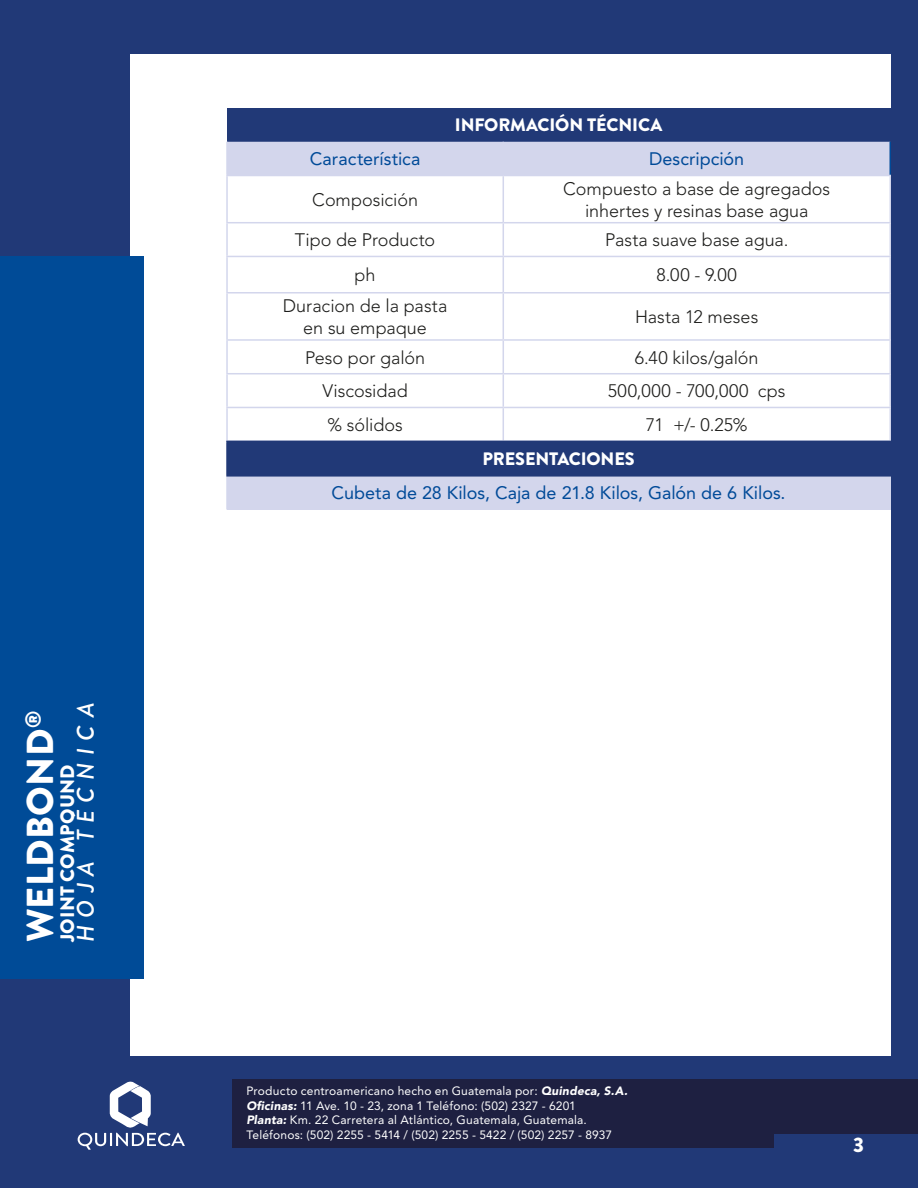
<style>
.page{position:relative;width:918px;height:1188px;background:#fff}
.page>*{position:absolute;margin:0;border:0;box-sizing:border-box;transform-origin:0 0}
.t1{font:900 37.5px "Brandon Grotesque";letter-spacing:.01em;color:#fff}
.t2{font:italic 500 24px "Brandon Grotesque";letter-spacing:.31em;color:#fff}
.t3{font:900 21px "Brandon Grotesque";color:#fff}
.t4{font:900 19.5px "Brandon Grotesque";letter-spacing:.01em;color:#fff}
.t5{font:300 18px/21.6px "Avenir LT Std";color:#1d1d1b;text-align:center}
.t6{font:18px "Avenir LT Std";color:#004a98}
.t7{font:900 18px "Brandon Grotesque";letter-spacing:-.01em;color:#fff}
.t8{font:300 18px "Avenir LT Std";letter-spacing:.04em;color:#1d1d1b}
.t9{font:12px/14.4px "Avenir LT Std";letter-spacing:.015em;color:#fff}
.s1{font-weight:900;font-style:italic}
</style>
<div class="page">
<div style="left:227px;top:108px;width:663px;height:34px;background:#213977"></div>
<div style="left:228px;top:142px;width:662px;height:33px;background:#d3d6ec"></div>
<hr style="left:503px;top:176px;width:1px;height:46px;background:#d3d6ec">
<hr style="left:890px;top:176px;width:1px;height:46px;background:#d3d6ec">
<hr style="left:503px;top:223px;width:1px;height:33px;background:#d3d6ec">
<hr style="left:890px;top:223px;width:1px;height:33px;background:#d3d6ec">
<hr style="left:503px;top:257px;width:1px;height:35px;background:#d3d6ec">
<hr style="left:890px;top:257px;width:1px;height:35px;background:#d3d6ec">
<hr style="left:503px;top:294px;width:1px;height:45px;background:#d3d6ec">
<hr style="left:890px;top:294px;width:1px;height:45px;background:#d3d6ec">
<hr style="left:503px;top:341px;width:1px;height:32px;background:#d3d6ec">
<hr style="left:890px;top:341px;width:1px;height:32px;background:#d3d6ec">
<hr style="left:503px;top:374px;width:1px;height:33px;background:#d3d6ec">
<hr style="left:890px;top:374px;width:1px;height:33px;background:#d3d6ec">
<hr style="left:503px;top:408px;width:1px;height:32px;background:#d3d6ec">
<hr style="left:890px;top:408px;width:1px;height:32px;background:#d3d6ec">
<hr style="left:226px;top:256px;width:277px;height:1px;background:#d3d6ec">
<hr style="left:503px;top:256px;width:388px;height:1px;background:#d3d6ec">
<hr style="left:226px;top:292px;width:277px;height:2px;background:#d3d6ec">
<hr style="left:503px;top:292px;width:388px;height:2px;background:#d3d6ec">
<hr style="left:226px;top:339px;width:277px;height:2px;background:#d3d6ec">
<hr style="left:503px;top:339px;width:388px;height:2px;background:#d3d6ec">
<hr style="left:226px;top:373px;width:277px;height:1px;background:#d3d6ec">
<hr style="left:503px;top:373px;width:388px;height:1px;background:#d3d6ec">
<hr style="left:226px;top:407px;width:277px;height:1px;background:#d3d6ec">
<hr style="left:503px;top:407px;width:388px;height:1px;background:#d3d6ec">
<hr style="left:226px;top:440px;width:277px;height:2px;background:#d3d6ec">
<hr style="left:503px;top:440px;width:388px;height:2px;background:#d3d6ec">
<hr style="left:226px;top:176px;width:2px;height:46px;background:#d3d6ec">
<hr style="left:226px;top:223px;width:2px;height:33px;background:#d3d6ec">
<hr style="left:226px;top:257px;width:2px;height:35px;background:#d3d6ec">
<hr style="left:226px;top:294px;width:2px;height:45px;background:#d3d6ec">
<hr style="left:226px;top:341px;width:2px;height:32px;background:#d3d6ec">
<hr style="left:226px;top:374px;width:2px;height:33px;background:#d3d6ec">
<hr style="left:226px;top:408px;width:2px;height:32px;background:#d3d6ec">
<hr style="left:226px;top:142px;width:2px;height:33px;background:#d3d6ec">
<hr style="left:226px;top:175px;width:277px;height:1px;background:#d3d6ec">
<hr style="left:503px;top:175px;width:388px;height:1px;background:#d3d6ec">
<hr style="left:226px;top:222px;width:277px;height:1px;background:#d3d6ec">
<hr style="left:503px;top:222px;width:388px;height:1px;background:#d3d6ec">
<hr style="left:890px;top:142px;width:1px;height:33px;background:#004a98">
<hr style="left:503px;top:142px;width:1px;height:33px;background:#d3d6ec">
<div style="left:227px;top:441px;width:663px;height:35px;background:#213977"></div>
<div style="left:227px;top:476px;width:663px;height:34px;background:#d3d6ec"></div>
<hr style="left:226px;top:477px;width:2px;height:33px;background:#d3d6ec">
<hr style="left:890px;top:477px;width:1px;height:33px;background:#d3d6ec">
<hr style="left:226px;top:441px;width:665px;height:1px;background:#213977">
<hr style="left:226px;top:442px;width:2px;height:33px;background:#213977">
<hr style="left:890px;top:442px;width:1px;height:33px;background:#213977">
<hr style="left:226px;top:475px;width:665px;height:2px;background:#213977">
<div style="left:0;top:0;width:130px;height:1188px;background:#213977"></div>
<div style="left:0;top:256px;width:143px;height:723px;background:#004b97"></div>
<div style="left:0;top:1056px;width:918px;height:132px;background:#213977"></div>
<div style="left:891px;top:8px;width:27px;height:1180px;background:#213977"></div>
<div style="left:0;top:0;width:918px;height:54px;background:#213977"></div>
<div style="left:233px;top:1079px;width:685px;height:68px;background:#1e2041"></div>
<div style="left:775px;top:1134px;width:143px;height:31px;background:#213977"></div>
<svg style="left:78px;top:1082px;width:107px;height:68px"></svg>
<h2 class="t2" style="left:69px;top:942px;width:242px;rotate:-90deg">HOJA TÉCNICA</h2>
<h1 class="t1" style="left:14px;top:942px;width:232px;rotate:-90deg">WELDBOND<sup>®</sup></h1>
<h3 class="t4" style="left:54px;top:942px;width:180px;rotate:-90deg">JOINT COMPOUND</h3>
<h3 class="t7" style="left:455px;top:112px;width:209px">INFORMACIÓN TÉCNICA</h3>
<h3 class="t6" style="left:310px;top:149px;width:112px">Característica</h3>
<h3 class="t6" style="left:649px;top:149px;width:97px">Descripción</h3>
<h3 class="t5" style="left:312px;top:189px;width:107px">Composición</h3>
<h3 class="t5" style="left:563px;top:178px;width:269px">Compuesto a base de agregados inhertes y resinas base agua</h3>
<h3 class="t5" style="left:295px;top:229px;width:142px">Tipo de Producto</h3>
<h3 class="t5" style="left:605px;top:229px;width:185px">Pasta suave base agua.</h3>
<h3 class="t5" style="left:355px;top:264px;width:23px">ph</h3>
<h3 class="t5" style="left:657px;top:264px;width:82px">8.00 - 9.00</h3>
<h3 class="t5" style="left:283px;top:295px;width:166px">Duracion de la pasta en su empaque</h3>
<h3 class="t5" style="left:635px;top:306px;width:125px">Hasta 12 meses</h3>
<h3 class="t5" style="left:305px;top:347px;width:122px">Peso por galón</h3>
<h3 class="t5" style="left:635px;top:347px;width:125px">6.40 kilos/galón</h3>
<h3 class="t5" style="left:323px;top:380px;width:87px">Viscosidad</h3>
<h3 class="t8" style="left:608px;top:381px;width:179px">500,000 - 700,000 cps</h3>
<h3 class="t5" style="left:327px;top:414px;width:77px">% sólidos</h3>
<h3 class="t5" style="left:646px;top:414px;width:103px">71 +/- 0.25%</h3>
<h3 class="t7" style="left:482px;top:446px;width:154px">PRESENTACIONES</h3>
<h3 class="t6" style="left:332px;top:483px;width:456px">Cubeta de 28 Kilos, Caja de 21.8 Kilos, Galón de 6 Kilos.</h3>
<p class="t9" style="left:246px;top:1084px;width:383px">Producto centroamericano hecho en Guatemala por: <span class="s1">Quindeca, S.A.<br>Oficinas:</span> 11 Ave. 10 - 23, zona 1 Teléfono: (502) 2327 - 6201<br><span class="s1">Planta:</span> Km. 22 Carretera al Atlántico, Guatemala, Guatemala.<br>Teléfonos: (502) 2255 - 5414 / (502) 2255 - 5422 / (502) 2257 - 8937</p>
<h3 class="t3" style="left:853px;top:1130px;width:12px">3</h3>
</div>
